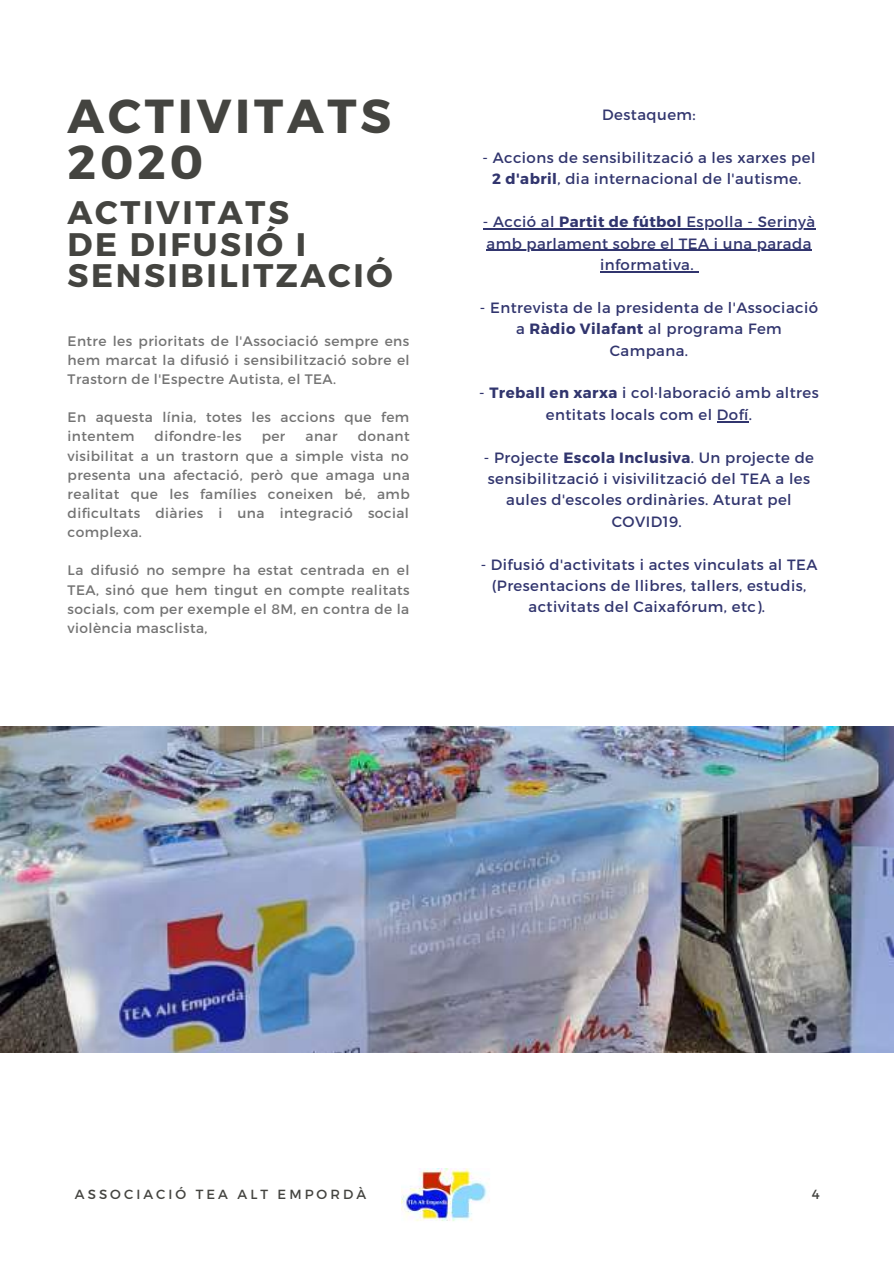
<style>
.page{position:relative;width:894px;height:1264px;background:#fff}
.page>*{position:absolute;margin:0;border:0;box-sizing:border-box;transform-origin:0 0}
.t1{font:700 47.55px/46.2px "Montserrat";letter-spacing:.08em;color:#444440}
.t2{font:700 32.55px/31.5px "Montserrat";letter-spacing:.08em;color:#444440}
.t3{font:14.85px/21.5px "Montserrat";letter-spacing:.03em;color:#31356e;text-align:center}
.t4{font:13.8px/19.2px "Montserrat";letter-spacing:.03em;color:#737373;text-align:justify}
.t5{font:13.2px "Montserrat";letter-spacing:.23em;color:#444440}
.s1{font-weight:700}
</style>
<div class="page">
<img style="left:0;top:726px;width:893px;height:326px">
<img style="left:401px;top:1168px;width:87px;height:53px">
<hr style="left:482px;top:228px;width:77px;height:1px;background:#31356e">
<hr style="left:559px;top:228px;width:123px;height:1px;background:#31356e">
<hr style="left:682px;top:228px;width:133px;height:1px;background:#31356e">
<hr style="left:486px;top:250px;width:325px;height:1px;background:#31356e">
<hr style="left:600px;top:271px;width:94px;height:1px;background:#31356e">
<hr style="left:716px;top:421px;width:32px;height:1px;background:#31356e">
<h1 class="t1" style="left:68px;top:90px;width:325px">ACTIVITATS<br>2020</h1>
<h2 class="t2" style="left:68px;top:195px;width:326px">ACTIVITATS<br>DE DIFUSIÓ I<br>SENSIBILITZACIÓ</h2>
<p class="t4" style="left:68px;top:330px;width:343px">Entre les prioritats de l'Associació sempre ens hem marcat la difusió i sensibilització sobre el Trastorn de l'Espectre Autista, el TEA.</p>
<p class="t4" style="left:68px;top:407px;width:343px">En aquesta línia, totes les accions que fem intentem</p>
<p class="t4" style="left:155px;top:426px;width:88px">difondre-les</p>
<p class="t4" style="left:261px;top:426px;width:25px">per</p>
<p class="t4" style="left:305px;top:426px;width:33px">anar</p>
<p class="t4" style="left:68px;top:426px;width:343px;text-indent:290px">donant visibilitat a un trastorn que a simple vista no presenta una afectació, però que amaga una realitat que les famílies coneixen bé, amb dificultats diàries i una integració social complexa.</p>
<p class="t4" style="left:68px;top:560px;width:343px">La difusió no sempre ha estat centrada en el TEA, sinó que hem tingut en compte realitats socials, com per exemple el 8M, en contra de la violència masclista,</p>
<p class="t3" style="left:602px;top:103px;width:95px">Destaquem:</p>
<p class="t3" style="left:482px;top:146px;width:334px">- Accions de sensibilització a les xarxes pel<br><span class="s1">2 d'abril</span>, dia internacional de l'autisme.</p>
<p class="t3" style="left:482px;top:210px;width:333px">- Acció al <span class="s1">Partit de fútbol</span> Espolla - Serinyà amb parlament sobre el TEA i una parada informativa.</p>
<p class="t3" style="left:480px;top:296px;width:339px">- Entrevista de la presidenta de l'Associació a <span class="s1">Ràdio Vilafant</span> al programa Fem<br>Campana.</p>
<p class="t3" style="left:479px;top:381px;width:341px">- <span class="s1">Treball en xarxa</span> i col·laboració amb altres entitats locals com el Dofí.</p>
<p class="t3" style="left:484px;top:446px;width:331px">- Projecte <span class="s1">Escola Inclusiva</span>. Un projecte de sensibilització i visivilització del TEA a les aules d'escoles ordinàries. Aturat pel COVID19.</p>
<p class="t3" style="left:480px;top:553px;width:338px">- Difusió d'activitats i actes vinculats al TEA (Presentacions de llibres, tallers, estudis, activitats del Caixafórum, etc).</p>
<p class="t5" style="left:75px;top:1185px;width:292px">ASSOCIACIÓ TEA ALT EMPORDÀ</p>
<p class="t5" style="left:811px;top:1185px;width:9px">4</p>
</div>
